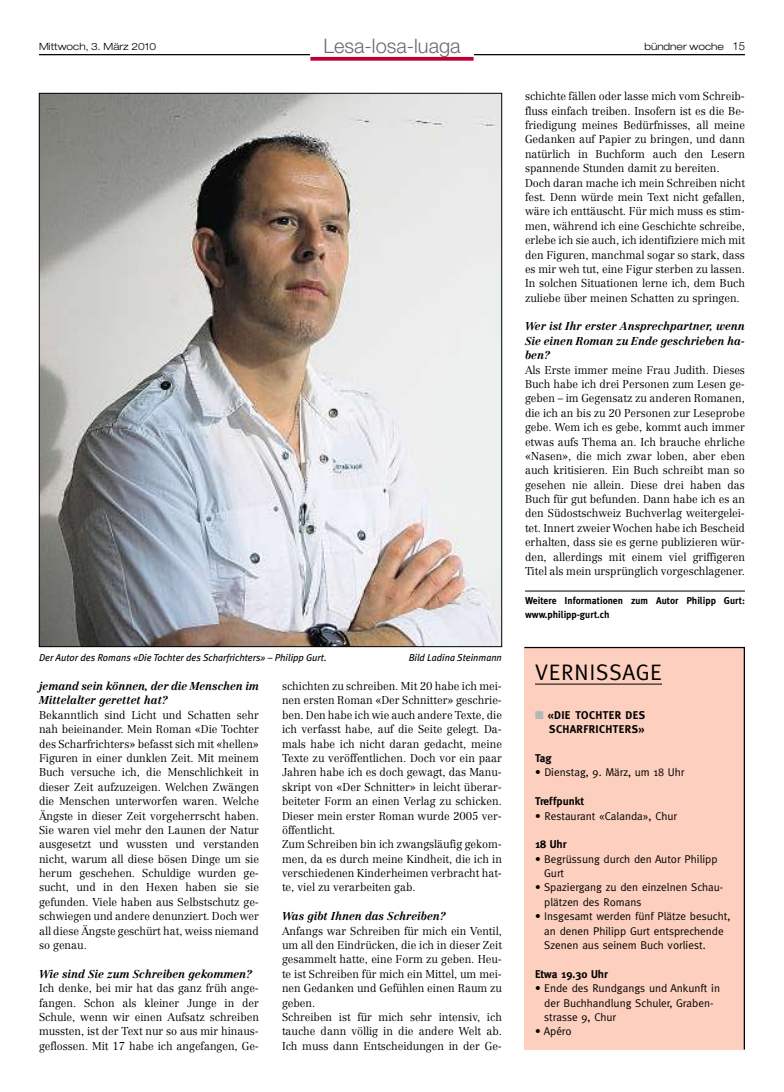
<style>
.page{position:relative;width:784px;height:1092px;background:#fff}
.page>*{position:absolute;margin:0;border:0;box-sizing:border-box;transform-origin:0 0}
.t1{font:22.5px "Meta Normal OV LOHLLA";letter-spacing:.03em;color:#000}
.t2{font:20px "Helvetica Neue Light OV HOHLLA";color:#696969}
.t3{font:11.25px/14.4px "Centennial Light OV JOHLLA";color:#000;text-align:justify;scale:.96 1}
.t4{font:11.25px/14.4px "Meta Normal OV LOHLLA";color:#000}
.t5{font:11.25px/14.4px "Centennial Bold Italic OV IOHLLA";color:#000;scale:.96 1}
.t6{font:11.25px/14.4px "Meta Bold OV NOHLLA";letter-spacing:.03em;color:#000;text-align:right}
.t7{font:11.25px "Meta Bold OV NOHLLA";color:#000}
.t8{font:10px "Meta Plus Book Italic OV OOHLLA";color:#000}
.t9{font:10px/14.4px "Meta Plus Bold Roman OV KOHLLA";color:#000;scale:.96 1}
.t10{font:10px "Helvetica Neue Light Ext OV GOHLLA";color:#000}
.s1{font-family:"Helvetica Neue Light OV HOHLLA";font-size:11.25px}
.s2{color:#b5b5b5}
</style>
<div class="page">
<hr style="left:39px;top:54px;width:705px;height:1px;background:#000">
<div style="left:310px;top:39px;width:163px;height:26px;background:#fff"></div>
<svg style="left:310px;top:57px;width:163px;height:4px"></svg>
<hr style="left:524px;top:590px;width:220px;height:1px;background:#000">
<div style="left:524px;top:647px;width:219px;height:402px;background:#fccfbf"></div>
<hr style="left:534px;top:683px;width:127px;height:1px;background:#000">
<hr style="left:743px;top:647px;width:1px;height:402px;background:#000">
<hr style="left:524px;top:647px;width:219px;height:1px;background:#000">
<img style="left:41px;top:95px;width:458px;height:550px">
<p class="t10" style="left:39px;top:41px;width:118px">Mittwoch, 3. März 2010</p>
<h2 class="t2" style="left:323px;top:35px;width:139px">Lesa-losa-luaga</h2>
<p class="t10" style="left:644px;top:41px;width:102px">bündner woche <span class="s1">15</span></p>
<p class="t8" style="left:39px;top:652px;width:289px">Der Autor des Romans «Die Tochter des Scharfrichters» – Philipp Gurt.</p>
<p class="t8" style="left:408px;top:652px;width:95px">Bild Ladina Steinmann</p>
<p class="t5" style="left:39px;top:679px;width:230px">jemand sein können, der die Menschen im<br>Mittelalter gerettet hat?</p>
<p class="t3" style="left:39px;top:707px;width:230px">Bekanntlich sind Licht und Schatten sehr nah beieinander. Mein Roman «Die Tochter des Scharfrichters» befasst sich mit «hellen» Figuren in einer dunklen Zeit. Mit meinem Buch versuche ich, die Menschlichkeit in dieser Zeit aufzuzeigen. Welchen Zwängen die Menschen unterworfen waren. Welche Ängste in dieser Zeit vorgeherrscht haben.<br>Sie waren viel mehr den Launen der Natur ausgesetzt und wussten und verstanden nicht, warum all diese bösen Dinge um sie herum geschehen. Schuldige wurden ge&shy;sucht, und in den Hexen haben sie sie gefunden. Viele haben aus Selbstschutz ge&shy;schwiegen und andere denunziert. Doch wer all diese Ängste geschürt hat, weiss niemand so genau.</p>
<p class="t5" style="left:39px;top:966px;width:223px">Wie sind Sie zum Schreiben gekommen?</p>
<p class="t3" style="left:39px;top:980px;width:230px">Ich denke, bei mir hat das ganz früh ange&shy;fangen. Schon als kleiner Junge in der Schule, wenn wir einen Aufsatz schreiben mussten, ist der Text nur so aus mir hinaus&shy;geflossen. Mit 17 habe ich angefangen, Ge-</p>
<p class="t3" style="left:282px;top:679px;width:230px;text-align:left">schichten zu schreiben. Mit 20 habe ich mei&shy;nen ersten Roman «Der Schnitter» geschrie&shy;ben. Den habe ich wie auch andere Texte, die ich verfasst habe, auf die Seite gelegt. Da&shy;mals habe ich nicht daran gedacht, meine Texte zu veröffentlichen. Doch vor ein paar Jahren habe ich es doch gewagt, das Manu&shy;skript von «Der Schnitter» in leicht überar&shy;beiteter Form an einen Verlag zu schicken.<br>Dieser mein erster Roman wurde 2005 ver&shy;öffentlicht.<br>Zum Schreiben bin ich zwangsläufig gekom&shy;men, da es durch meine Kindheit, die ich in verschiedenen Kinderheimen verbracht hat&shy;te, viel zu verarbeiten gab.</p>
<p class="t5" style="left:282px;top:909px;width:172px">Was gibt Ihnen das Schreiben?</p>
<p class="t3" style="left:282px;top:923px;width:230px;text-align:left">Anfangs war Schreiben für mich ein Ventil, um all den Eindrücken, die ich in dieser Zeit gesammelt hatte, eine Form zu geben. Heu&shy;te ist Schreiben für mich ein Mittel, um mei&shy;nen Gedanken und Gefühlen einen Raum zu geben.<br>Schreiben ist für mich sehr intensiv, ich tauche dann völlig in die andere Welt ab.<br>Ich muss dann Entscheidungen in der Ge-</p>
<p class="t3" style="left:524px;top:89px;width:230px;text-align:left">schichte fällen oder lasse mich vom Schreib&shy;fluss einfach treiben. Insofern ist es die Be&shy;friedigung meines Bedürfnisses, all meine Gedanken auf Papier zu bringen, und dann natürlich in Buchform auch den Lesern spannende Stunden damit zu bereiten.<br>Doch daran mache ich mein Schreiben nicht fest. Denn würde mein Text nicht gefallen, wäre ich enttäuscht. Für mich muss es stim&shy;men, während ich eine Geschichte schreibe, erlebe ich sie auch, ich identifiziere mich mit den Figuren, manchmal sogar so stark, dass es mir weh tut, eine Figur sterben zu lassen.<br>In solchen Situationen lerne ich, dem Buch zuliebe über meinen Schatten zu springen.</p>
<p class="t5" style="left:524px;top:319px;width:230px;text-align:justify">Wer ist Ihr erster Ansprechpartner, wenn Sie einen Roman zu Ende geschrieben ha&shy;ben?</p>
<p class="t3" style="left:524px;top:362px;width:230px">Als Erste immer meine Frau Judith. Dieses Buch habe ich drei Personen zum Lesen ge&shy;geben – im Gegensatz zu anderen Romanen, die ich an bis zu 20 Personen zur Leseprobe gebe. Wem ich es gebe, kommt auch immer etwas aufs Thema an. Ich brauche ehrliche «Nasen», die mich zwar loben, aber eben auch kritisieren. Ein Buch schreibt man so gesehen nie allein. Diese drei haben das Buch für gut befunden. Dann habe ich es an den Südostschweiz Buchverlag weitergelei&shy;tet. Innert zweier Wochen habe ich Bescheid erhalten, dass sie es gerne publizieren wür&shy;den, allerdings mit einem viel griffigeren Titel als mein ursprünglich vorgeschlagener.</p>
<p class="t9" style="left:524px;top:593px;width:230px">Weitere Informationen zum Autor Philipp Gurt: www.philipp-gurt.ch</p>
<h1 class="t1" style="left:534px;top:659px;width:128px">VERNISSAGE</h1>
<p class="t6" style="left:534px;top:707px;width:112px"><span class="s2">■</span> «DIE TOCHTER DES<br>SCHARFRICHTERS»</p>
<p class="t6" style="left:534px;top:750px;width:18px">Tag</p>
<p class="t4" style="left:534px;top:765px;width:151px">• Dienstag, 9. März, um 18 Uhr</p>
<p class="t7" style="left:534px;top:794px;width:50px">Treffpunkt</p>
<p class="t4" style="left:534px;top:808px;width:143px">• Restaurant «Calanda», Chur</p>
<p class="t6" style="left:534px;top:837px;width:33px">18 Uhr</p>
<p class="t4" style="left:544px;top:851px;width:175px;text-indent:-9px">• Begrüssung durch den Autor Philipp<br>Gurt</p>
<p class="t4" style="left:544px;top:880px;width:180px;text-indent:-9px">• Spaziergang zu den einzelnen Schau&shy;plätzen des Romans</p>
<p class="t4" style="left:544px;top:909px;width:187px;text-indent:-9px">• Insgesamt werden fünf Plätze besucht, an denen Philipp Gurt entsprechende<br>Szenen aus seinem Buch vorliest.</p>
<p class="t7" style="left:534px;top:967px;width:74px">Etwa 19.30 Uhr</p>
<p class="t4" style="left:544px;top:980px;width:177px;text-indent:-9px">• Ende des Rundgangs und Ankunft in der Buchhandlung Schuler, Graben&shy;strasse 9, Chur</p>
<p class="t4" style="left:534px;top:1024px;width:38px">• Apéro</p>
</div>
